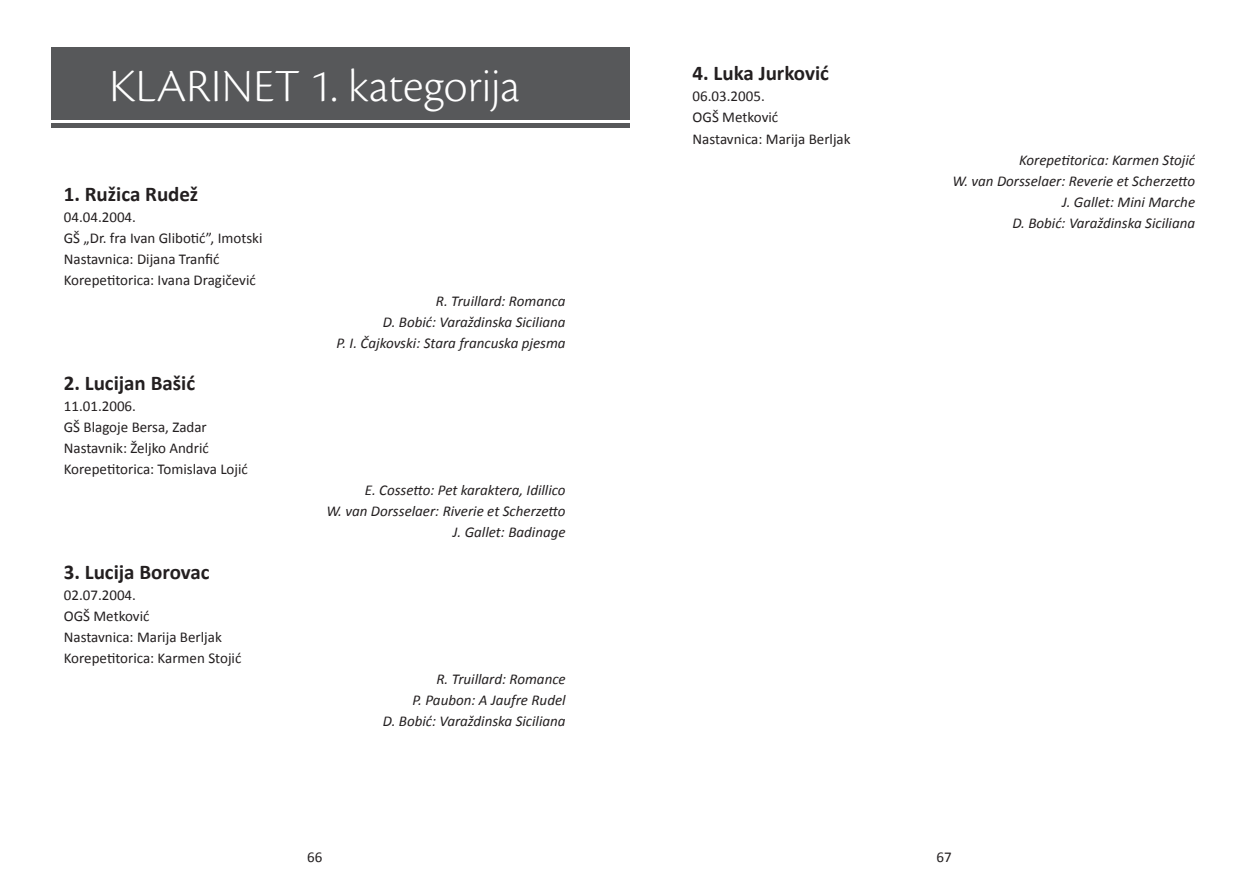
<style>
.page{position:relative;width:1259px;height:893px;background:#fff}
.page>*{position:absolute;margin:0;border:0;box-sizing:border-box;transform-origin:0 0}
.t1{font:300 48px "Cronos Pro";color:#fff}
.t2{font:700 21px "Calibri";color:#231f20}
.t3{font:italic 15px/21px "Calibri";color:#231f20;text-align:right}
.t4{font:15px/21px "Calibri";color:#231f20}
</style>
<div class="page">
<div style="left:51px;top:47px;width:578px;height:73px;background:#57585a"></div>
<div style="left:51px;top:123px;width:578px;height:5px;background:#57585a"></div>
<h1 class="t1" style="left:109px;top:59px;width:412px">KLARINET 1. kategorija</h1>
<h2 class="t2" style="left:64px;top:181px;width:136px">1. Ružica Rudež</h2>
<p class="t4" style="left:64px;top:207px;width:200px">04.04.2004.<br>GŠ „Dr. fra Ivan Glibotić”, Imotski<br>Nastavnica: Dijana Tranfić<br>Korepetitorica: Ivana Dragičević</p>
<h2 class="t2" style="left:64px;top:370px;width:133px">2. Lucijan Bašić</h2>
<p class="t4" style="left:64px;top:396px;width:186px">11.01.2006.<br>GŠ Blagoje Bersa, Zadar<br>Nastavnik: Željko Andrić<br>Korepetitorica: Tomislava Lojić</p>
<h2 class="t2" style="left:64px;top:559px;width:147px">3. Lucija Borovac</h2>
<p class="t4" style="left:64px;top:585px;width:179px">02.07.2004.<br>OGŠ M etković<br>Nastavnica: Marija Berljak<br>Korepetitorica: Karmen Stojić</p>
<p class="t3" style="left:336px;top:290px;width:231px">R. Truillard: Romanca<br>D. Bobić: Varaždinska Siciliana<br>P. I. Čajkovski: Stara francuska pjesma</p>
<p class="t3" style="left:326px;top:479px;width:241px">E. Cossetto: Pet karaktera, Idillico<br>W. van Dorsselaer: Riverie et Scherzetto<br>J. Gallet: Badinage</p>
<p class="t3" style="left:383px;top:668px;width:184px">R. Truillard: Romance<br>P. Paubon: A Jaufre Rudel<br>D. Bobić: Varaždinska Siciliana</p>
<h2 class="t2" style="left:692px;top:60px;width:138px">4. Luka Jurković</h2>
<p class="t4" style="left:692px;top:86px;width:159px">06.03.2005.<br>OGŠ M etković<br>Nastavnica: Marija Berljak</p>
<p class="t3" style="left:952px;top:148px;width:244px">Korepetitorica: Karmen Stojić<br>W. van Dorsselaer: Reverie et Scherzetto<br>J. Gallet: Mini Marche<br>D. Bobić: Varaždinska Siciliana</p>
<p class="t4" style="left:307px;top:846px;width:17px">66</p>
<p class="t4" style="left:936px;top:846px;width:17px">67</p>
</div>
